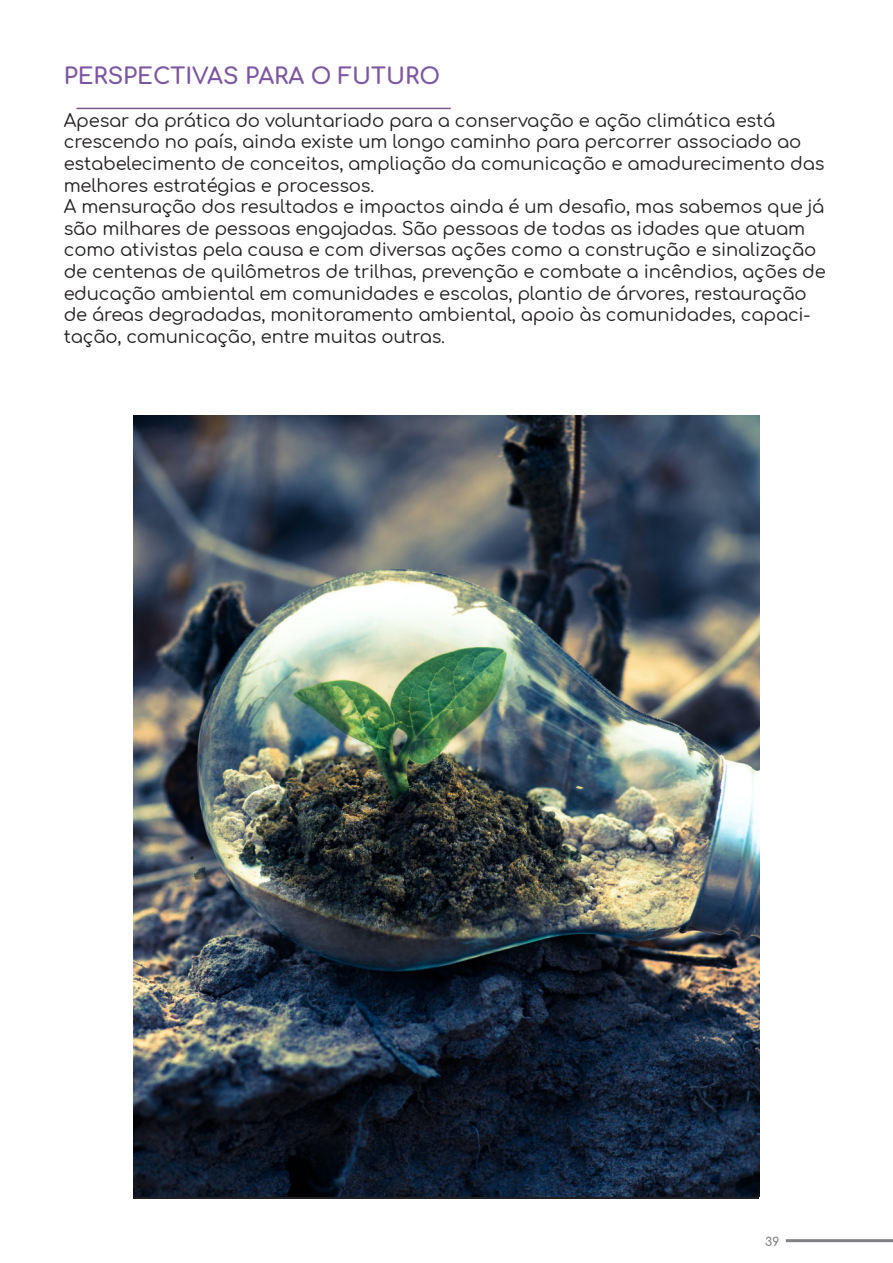
<style>
.page{position:relative;width:893px;height:1263px;background:#fff}
.page>*{position:absolute;margin:0;border:0;box-sizing:border-box;transform-origin:0 0}
.t1{font:700 22.5px "Comfortaa";color:#7d56a3}
.t2{font:18px/21.6px "Comfortaa";letter-spacing:-.01em;color:#231f20}
.t3{font:700 12px "Comfortaa";color:#808285}
</style>
<div class="page">
<hr style="left:786px;top:1239px;width:107px;height:3px;background:#808285">
<img style="left:134px;top:415px;width:625px;height:781px">
<hr style="left:77px;top:108px;width:374px;height:1px;background:#7f5693">
<p class="t1" style="left:64px;top:55px;width:378px">PERSPECTIVAS PARA O FUTURO</p>
<p class="t2" style="left:64px;top:107px;width:762px">Apesar da prática do voluntariado para a conservação e ação climática está crescendo no país, ainda existe um longo caminho para percorrer associado ao estabelecimento de conceitos, ampliação da comunicação e amadurecimento das melhores estratégias e processos.</p>
<p class="t2" style="left:64px;top:193px;width:764px">A mensuração dos resultados e impactos ainda é um desafio, mas sabemos que já são milhares de pessoas engajadas. São pessoas de todas as idades que atuam como ativistas pela causa e com diversas ações como a construção e sinalização de centenas de quilômetros de trilhas, prevenção e combate a incêndios, ações de educação ambiental em comunidades e escolas, plantio de árvores, restauração de áreas degradadas, monitoramento ambiental, apoio às comunidades, capaci&shy;tação, comunicação, entre muitas outras.</p>
<p class="t3" style="left:765px;top:1230px;width:16px">39</p>
</div>
